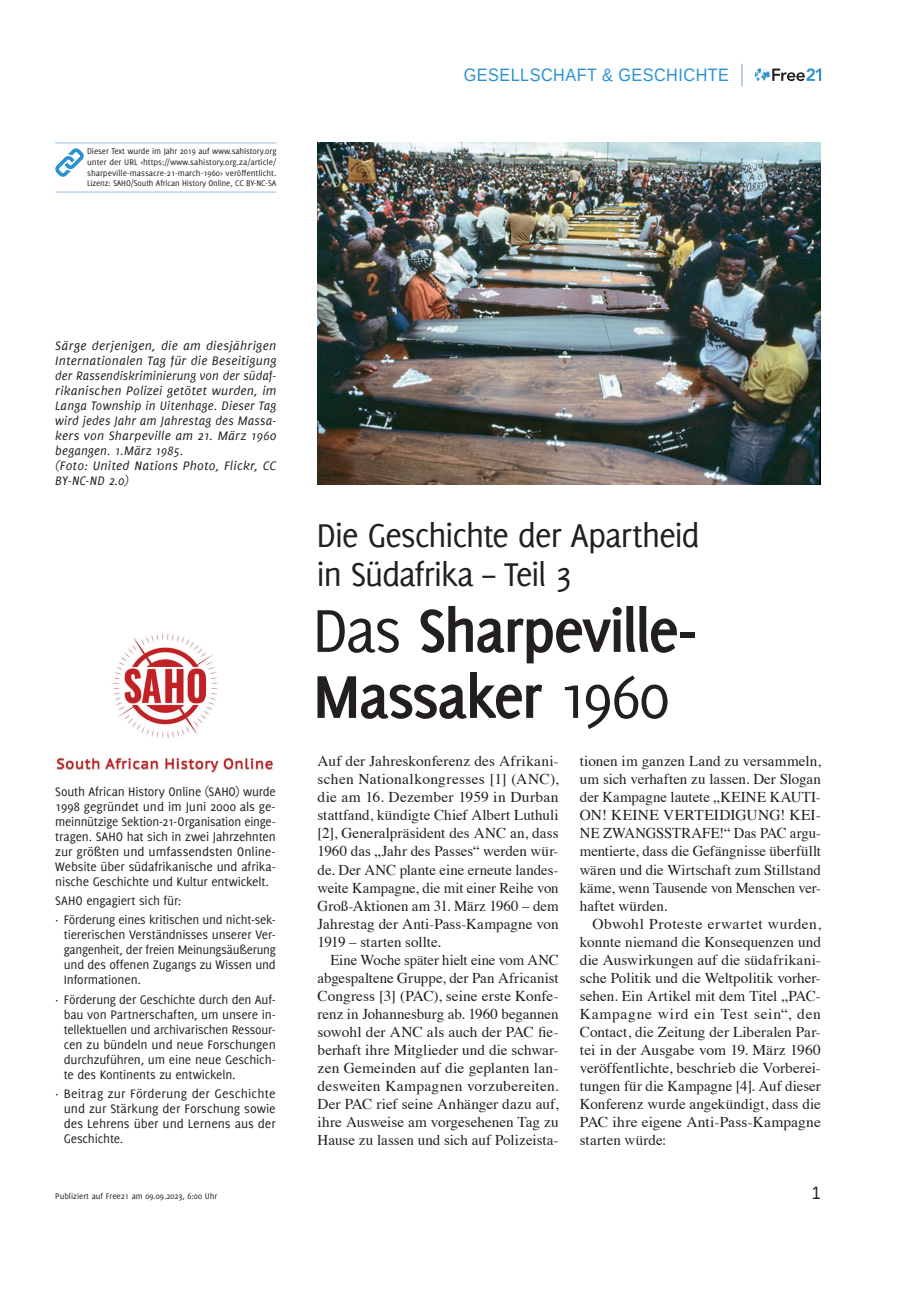
<style>
.page{position:relative;width:906px;height:1289px;background:#fff}
.page>*{position:absolute;margin:0;border:0;box-sizing:border-box;transform-origin:0 0}
.t1{font:700 66px/66px "Delicious";letter-spacing:-.04em;color:#231f20}
.t2{font:36px/39px "Delicious";letter-spacing:-.04em;color:#231f20}
.t3{font:18px "Liberation Sans";letter-spacing:.03em;color:#2a92d0;scale:.9 1}
.t4{font:18px "Liberation Sans";color:#231f20;scale:.9 1}
.t5{font:15px/18px "Times";color:#231f20;text-align:justify}
.t6{font:13.5px/15px "Delicious";letter-spacing:-.015em;color:#231f20;text-align:justify}
.t7{font:italic 13.5px/15px "Delicious";letter-spacing:.015em;color:#231f20}
.t8{font:9px/10.8px "Delicious";letter-spacing:-.015em;color:#231f20;text-align:justify}
.s1{font-weight:400}
</style>
<div class="page">
<svg style="left:755px;top:68px;width:66px;height:13px"></svg>
<svg style="left:741px;top:64px;width:1px;height:22px"></svg>
<img style="left:317px;top:142px;width:504px;height:343px">
<hr style="left:55px;top:142px;width:221px;height:1px;background:#9abfe5">
<hr style="left:55px;top:192px;width:221px;height:1px;background:#9abfe5">
<svg style="left:55px;top:148px;width:29px;height:29px"></svg>
<img style="left:56px;top:633px;width:218px;height:140px">
<p class="t8" style="left:87px;top:145px;width:191px">Dieser Text wurde im Jahr 2019 auf www.sahistory.org unter der URL &lt;https://www.sahistory.org.za/article/ sharpeville-massacre-21-march-1960&gt; veröffentlicht.<br>Lizenz: SAHO/South African History Online, CC BY-NC-SA</p>
<p class="t3" style="left:464px;top:63px;width:296px">GESELLSCHAFT &amp; GESCHICHTE</p>
<p class="t7" style="left:55px;top:338px;width:223px">Särge derjenigen, die am diesjährigen Internationalen Tag für die Beseitigung der Rassendiskriminierung von der südaf&shy;rikanischen Polizei getötet wurden, im Langa Township in Uitenhage. Dieser Tag wird jedes Jahr am Jahrestag des Massa&shy;kers von Sharpeville am 21. März 1960 begangen. 1.März 1985.<br>(Foto: United Nations Photo, Flickr, CC BY-NC-ND 2.0)</p>
<p class="t6" style="left:55px;top:783px;width:222px">South African History Online (SAHO) wurde 1998 gegründet und im Juni 2000 als ge&shy;meinnützige Sektion-21-Organisation einge&shy;tragen. SAHO hat sich in zwei Jahrzehnten zur größten und umfassendsten Online-Website über südafrikanische und afrika&shy;nische Geschichte und Kultur entwickelt.</p>
<p class="t6" style="left:55px;top:890px;width:222px;line-height:19.2px">SAHO engagiert sich für:<br>· Förderung eines kritischen und nicht-sek-</p>
<p class="t6" style="left:64px;top:927px;width:213px">tiererischen Verständnisses unserer Ver&shy;gangenheit, der freien Meinungsäußerung und des offenen Zugangs zu Wissen und Informationen.</p>
<p class="t6" style="left:64px;top:991px;width:213px;text-indent:-9px">· Förderung der Geschichte durch den Auf&shy;bau von Partnerschaften, um unsere in&shy;tellektuellen und archivarischen Ressour&shy;cen zu bündeln und neue Forschungen durchzuführen, um eine neue Geschich&shy;te des Kontinents zu entwickeln.</p>
<p class="t6" style="left:64px;top:1085px;width:213px;text-indent:-9px">· Beitrag zur Förderung der Geschichte und zur Stärkung der Forschung sowie des Lehrens über und Lernens aus der Geschichte.</p>
<h2 class="t2" style="left:316px;top:515px;width:385px">Die Geschichte der Apartheid in Südafrika – Teil 3</h2>
<h1 class="t1" style="left:312px;top:596px;width:387px"><span class="s1">Das</span> Sharpeville-<br>Massaker <span class="s1">1960</span></h1>
<p class="t5" style="left:317px;top:751px;width:242px">Auf der Jahreskonferenz des Afrikani&shy;schen Nationalkongresses [1] (ANC), die am 16. Dezember 1959 in Durban stattfand, kündigte Chief Albert Luthuli [2], Generalpräsident des ANC an, dass 1960 das „Jahr des Passes“ werden wür&shy;de. Der ANC plante eine erneute landes&shy;weite Kampagne, die mit einer Reihe von Groß-Aktionen am 31. März 1960 – dem Jahrestag der Anti-Pass-Kampagne von 1919 – starten sollte.</p>
<p class="t5" style="left:317px;top:949px;width:242px;text-indent:13px">Eine Woche später hielt eine vom ANC abgespaltene Gruppe, der Pan Africanist Congress [3] (PAC), seine erste Konfe&shy;renz in Johannesburg ab. 1960 begannen sowohl der ANC als auch der PAC fie&shy;berhaft ihre Mitglieder und die schwar&shy;zen Gemeinden auf die geplanten lan&shy;desweiten Kampagnen vorzubereiten.<br>Der PAC rief seine Anhänger dazu auf, ihre Ausweise am vorgesehenen Tag zu Hause zu lassen und sich auf Polizeista-</p>
<p class="t5" style="left:580px;top:751px;width:242px">tionen im ganzen Land zu versammeln, um sich verhaften zu lassen. Der Slogan der Kampagne lautete „KEINE KAUTI-ON! KEINE VERTEIDIGUNG! KEI-NE ZWANGSSTRAFE!“ Das PAC argu&shy;mentierte, dass die Gefängnisse überfüllt wären und die Wirtschaft zum Stillstand käme, wenn Tausende von Menschen ver&shy;haftet würden.</p>
<p class="t5" style="left:580px;top:913px;width:242px;text-indent:13px">Obwohl Proteste erwartet wurden, konnte niemand die Konsequenzen und die Auswirkungen auf die südafrikani&shy;sche Politik und die Weltpolitik vorher&shy;sehen. Ein Artikel mit dem Titel „PAC-Kampagne wird ein Test sein“, den Contact, die Zeitung der Liberalen Par&shy;tei in der Ausgabe vom 19. März 1960 veröffentlichte, beschrieb die Vorberei&shy;tungen für die Kampagne [4]. Auf dieser Konferenz wurde angekündigt, dass die PAC ihre eigene Anti-Pass-Kampagne starten würde:</p>
<p class="t8" style="left:55px;top:1190px;width:163px">Publiziert auf Free21 am 09.09.2023, 6:00 Uhr</p>
<p class="t4" style="left:812px;top:1181px;width:12px">1</p>
</div>
